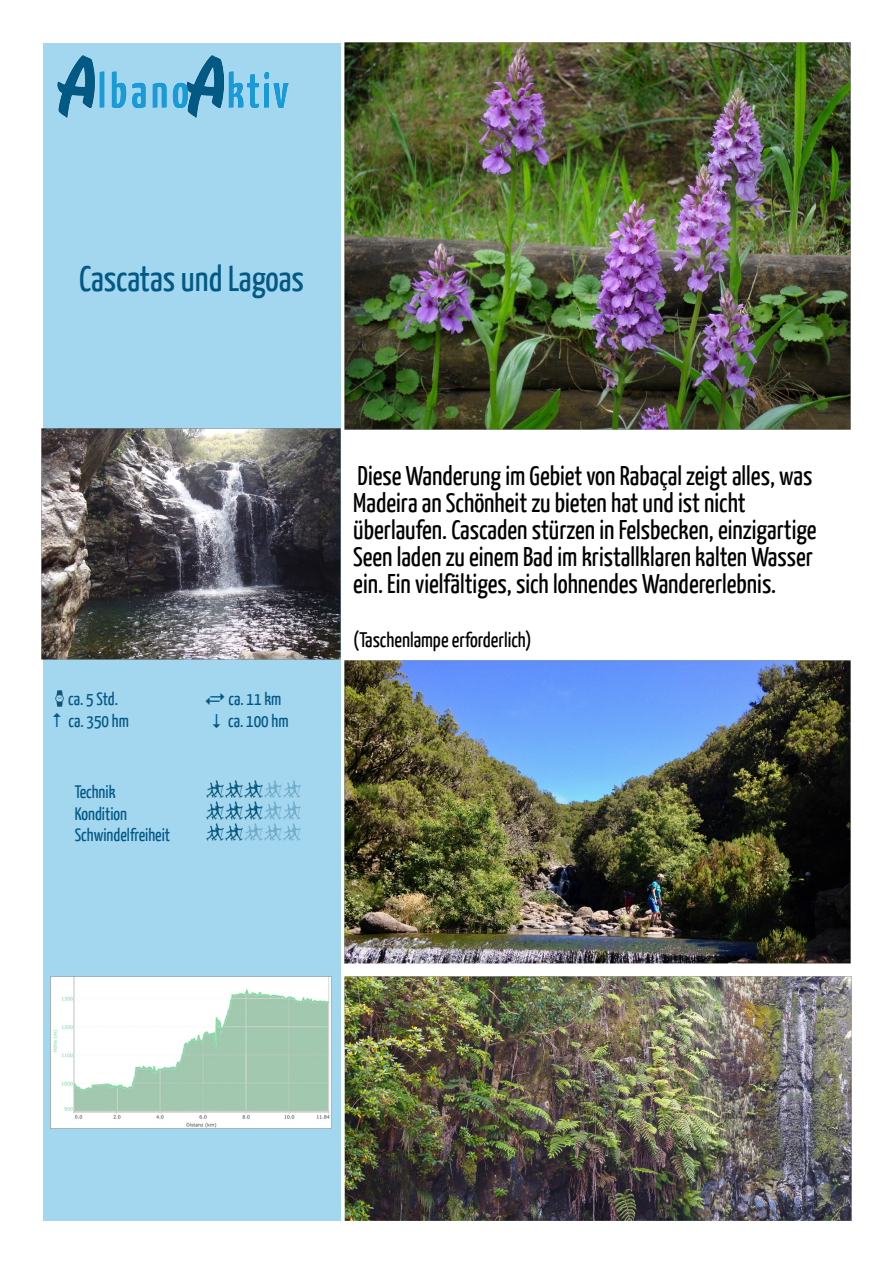
<style>
.page{position:relative;width:893px;height:1263px;background:#fff}
.page>*{position:absolute;margin:0;border:0;box-sizing:border-box;transform-origin:0 0}
.t1{font:36px "Yanone Kaffeesatz";color:#025984}
.t2{font:27px/27px "Yanone Kaffeesatz";color:#000}
.t3{font:21px "Yanone Kaffeesatz";color:#000}
.t4{font:18px/21.6px "Yanone Kaffeesatz";color:#025984}
.t5{font:18px "Lucida Grande";color:#025984}
.s1{font-family:"Lucida Grande"}
</style>
<div class="page">
<div style="left:43px;top:43px;width:297px;height:1178px;background:#a3d6ef"></div>
<img style="left:206px;top:780px;width:18px;height:17px">
<img style="left:226px;top:780px;width:17px;height:17px">
<img style="left:245px;top:780px;width:17px;height:17px">
<img style="left:264px;top:780px;width:17px;height:17px">
<img style="left:283px;top:780px;width:18px;height:17px">
<img style="left:206px;top:802px;width:18px;height:17px">
<img style="left:226px;top:802px;width:17px;height:17px">
<img style="left:245px;top:802px;width:17px;height:17px">
<img style="left:264px;top:802px;width:17px;height:17px">
<img style="left:283px;top:802px;width:18px;height:17px">
<img style="left:206px;top:823px;width:18px;height:18px">
<img style="left:226px;top:823px;width:17px;height:18px">
<img style="left:245px;top:823px;width:17px;height:18px">
<img style="left:264px;top:823px;width:17px;height:18px">
<img style="left:283px;top:823px;width:18px;height:18px">
<img style="left:344px;top:42px;width:507px;height:387px">
<img style="left:51px;top:977px;width:281px;height:152px">
<img style="left:57px;top:56px;width:232px;height:61px">
<img style="left:56px;top:690px;width:8px;height:16px">
<img style="left:344px;top:661px;width:507px;height:316px">
<img style="left:42px;top:429px;width:299px;height:230px">
<img style="left:340px;top:977px;width:511px;height:244px">
<h1 class="t1" style="left:79px;top:265px;width:226px">Cascatas und Lagoas</h1>
<p class="t4" style="left:68px;top:689px;width:52px">ca. 5 Std.</p>
<p class="t4" style="left:228px;top:689px;width:54px">ca. 11 km</p>
<p class="t4" style="left:51px;top:711px;width:79px"><span class="s1">↑</span> ca. 350 hm</p>
<p class="t4" style="left:211px;top:711px;width:79px"><span class="s1">↓</span> ca. 100 hm</p>
<p class="t5" style="left:225px;top:691px;width:13px;rotate:90deg">↑</p>
<p class="t5" style="left:206px;top:707px;width:13px;rotate:-90deg">↑</p>
<p class="t4" style="left:75px;top:783px;width:97px">Technik<br>Kondition<br>Schwindelfreiheit</p>
<p class="t2" style="left:353px;top:464px;width:465px">Diese Wanderung im Gebiet von Rabaçal zeigt alles, was Madeira an Schönheit zu bieten hat und ist nicht überlaufen. Cascaden stürzen in Felsbecken, einzigartige Seen laden zu einem Bad im kristallklaren kalten Wasser ein. Ein vielfältiges, sich lohnendes Wandererlebnis.</p>
<p class="t3" style="left:353px;top:632px;width:180px">(Taschenlampe erforderlich)</p>
</div>
